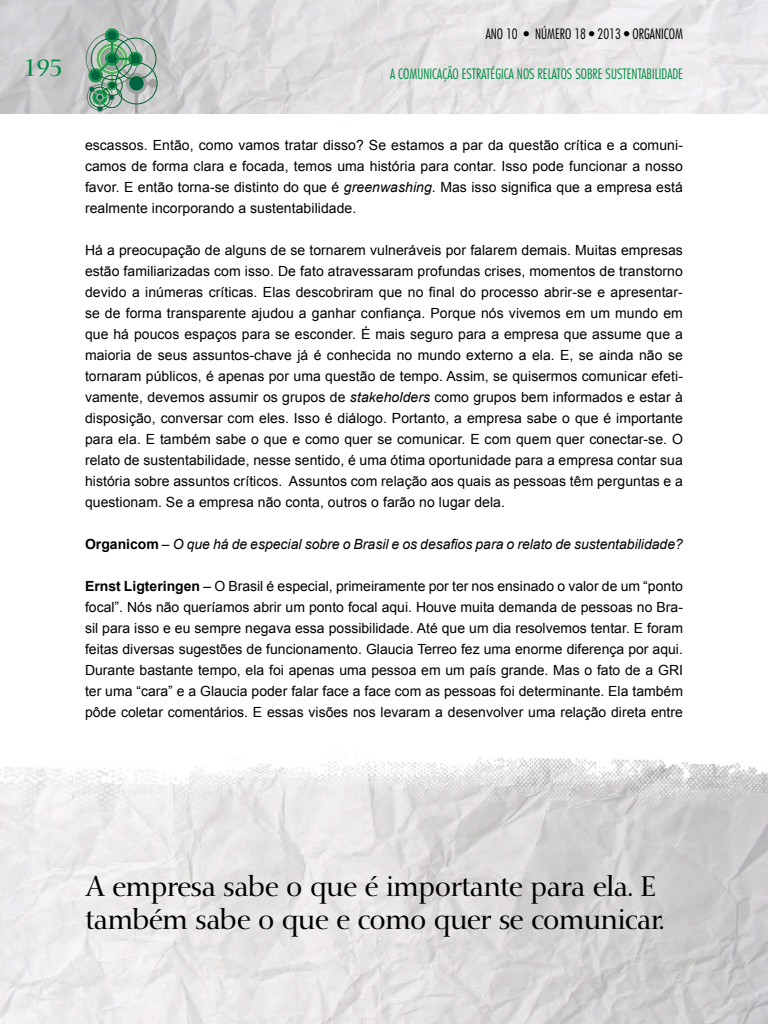
<style>
.page{position:relative;width:768px;height:1024px;background:#fff}
.page>*{position:absolute;margin:0;border:0;box-sizing:border-box;transform-origin:0 0}
.destaque{font:28px/33.6px "Nofret";letter-spacing:-.025em;color:#000}
.t1{font:25px "Nofret";color:#008b43}
.texto1_materia{font:14px/21px "Arial";letter-spacing:.005em;color:#000;text-align:justify}
.texto1_materia-2{font:italic 14px "Arial";color:#000}
.t2{font:300 condensed 14px "Futura Std";color:#008b43}
.t3{font:300 condensed 14px "Futura Std";color:#000}
.s1{font-style:italic}
.s2{font-weight:700;font-style:normal}
.s3{font-style:normal}
.s4{font-weight:700}
</style>
<div class="page">
<img style="left:1px;top:0;width:767px;height:113px">
<div style="left:87px;top:85px;width:26px;height:25px;border:1px dashed #004415;border-radius:50%"></div>
<svg style="left:88px;top:28px;width:69px;height:85px;background:#8faf9d"></svg>
<div style="left:102px;top:75px;width:20px;height:21px;border:1px solid #00652e;border-radius:50%"></div>
<div style="left:90px;top:87px;width:20px;height:21px;border:1px solid #00652e;border-radius:50%"></div>
<div style="left:115px;top:38px;width:41px;height:41px;border:1px solid #00652e;border-radius:50%"></div>
<div style="left:116px;top:63px;width:41px;height:41px;border:1px solid #00652e;border-radius:50%"></div>
<div style="left:91px;top:38px;width:42px;height:42px;border:1px solid #00652e;border-radius:50%"></div>
<img style="left:1px;top:754px;width:767px;height:270px">
<p class="t3" style="left:486px;top:26px;width:199px">ANO 10 • NÚMERO 18 • 2013 • ORGANICOM</p>
<h2 class="t1" style="left:24px;top:53px;width:41px">195</h2>
<p class="t2" style="left:390px;top:66px;width:294px">A COMUNICAÇÃO ESTRATÉGICA NOS RELATOS SOBRE SUSTENTABILIDADE</p>
<p class="texto1_materia" style="left:85px;top:135px;width:599px">escassos. Então, como vamos tratar disso? Se estamos a par da questão crítica e a comuni&shy;camos de forma clara e focada, temos uma história para contar. Isso pode funcionar a nosso favor. E então torna-se distinto do que é <span class="s1">greenwashing</span>. Mas isso significa que a empresa está realmente incorporando a sustentabilidade.</p>
<p class="texto1_materia" style="left:85px;top:240px;width:599px">Há a preocupação de alguns de se tornarem vulneráveis por falarem demais. Muitas empresas estão familiarizadas com isso. De fato atravessaram profundas crises, momentos de transtorno devido a inúmeras críticas. Elas descobriram que no final do processo abrir-se e apresentar&shy;se de forma transparente ajudou a ganhar confiança. Porque nós vivemos em um mundo em que há poucos espaços para se esconder. É mais seguro para a empresa que assume que a maioria de seus assuntos-chave já é conhecida no mundo externo a ela. E, se ainda não se tornaram públicos, é apenas por uma questão de tempo. Assim, se quisermos comunicar efeti&shy;vamente, devemos assumir os grupos de <span class="s1">stakeholders</span> como grupos bem informados e estar à disposição, conversar com eles. Isso é diálogo. Portanto, a empresa sabe o que é importante para ela. E também sabe o que e como quer se comunicar. E com quem quer conectar-se. O relato de sustentabilidade, nesse sentido, é uma ótima oportunidade para a empresa contar sua história sobre assuntos críticos. Assuntos com relação aos quais as pessoas têm perguntas e a questionam. Se a empresa não conta, outros o farão no lugar dela.</p>
<p class="texto1_materia-2" style="left:85px;top:535px;width:599px"><span class="s2">Organicom</span> <span class="s3">–</span> O que há de especial sobre o Brasil e os desafios para o relato de sustentabilidade?</p>
<p class="texto1_materia" style="left:85px;top:576px;width:600px"><span class="s4">Ernst Ligteringen</span> – O Brasil é especial, primeiramente por ter nos ensinado o valor de um “ponto focal”. Nós não queríamos abrir um ponto focal aqui. Houve muita demanda de pessoas no Bra&shy;sil para isso e eu sempre negava essa possibilidade. Até que um dia resolvemos tentar. E foram feitas diversas sugestões de funcionamento. Glaucia Terreo fez uma enorme diferença por aqui.<br>Durante bastante tempo, ela foi apenas uma pessoa em um país grande. Mas o fato de a GRI ter uma “cara” e a Glaucia poder falar face a face com as pessoas foi determinante. Ela também pôde coletar comentários. E essas visões nos levaram a desenvolver uma relação direta entre</p>
<p class="destaque" style="left:85px;top:870px;width:581px">A empresa sabe o que é importante para ela. E também sabe o que e como quer se comunicar.</p>
</div>
